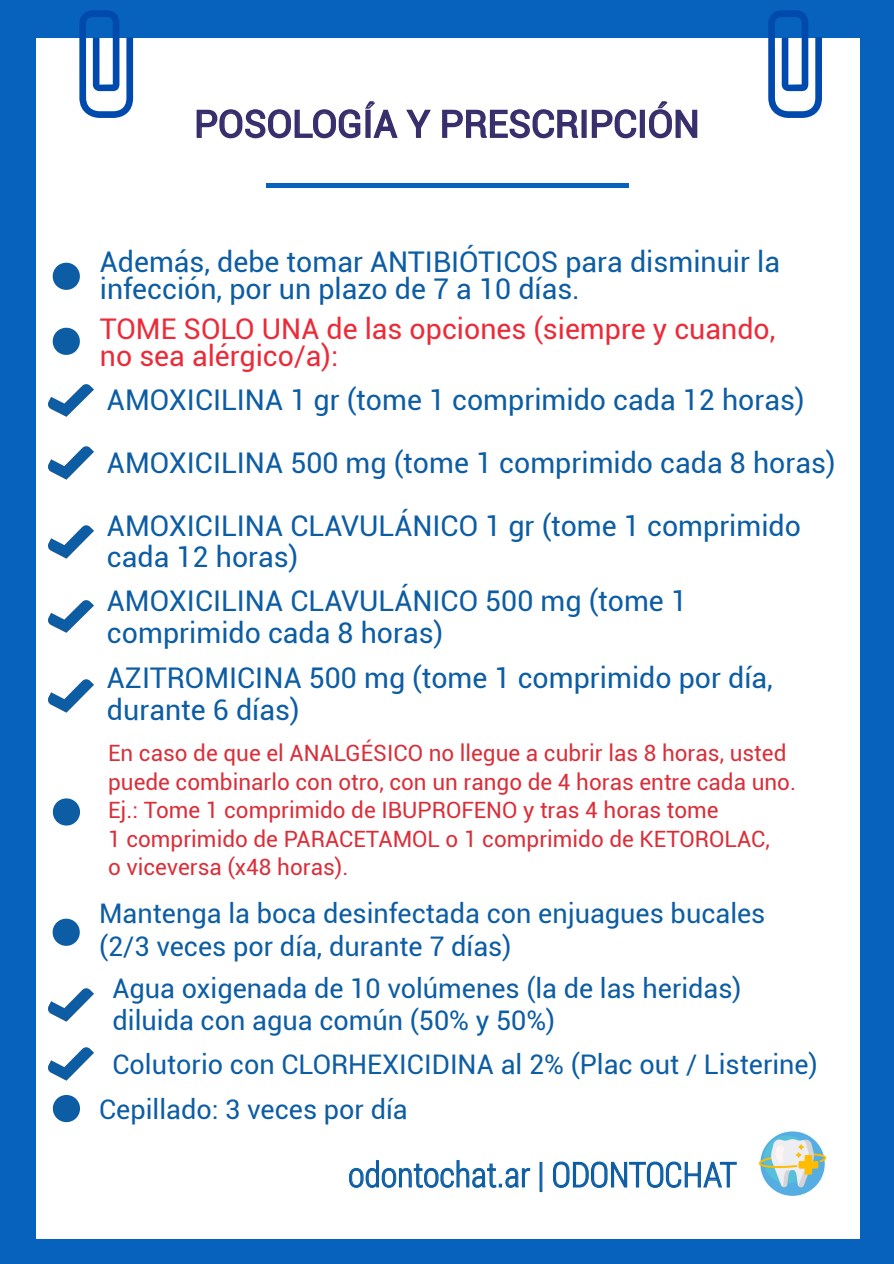
<style>
.page{position:relative;width:894px;height:1264px;background:#fff}
.page>*{position:absolute;margin:0;border:0;box-sizing:border-box;transform-origin:0 0}
.t1{font:37.5px "Roboto";color:#372f6c}
.t2{font:300 34.5px "Roboto Condensed";color:#0c5da4}
.t3{font:28.5px/31.5px "Roboto";color:#0c5da4}
.t4{font:28.5px/27px "Roboto";color:#ed2a38}
.t5{font:27px/32.4px "Roboto";color:#0c5da4}
.t6{font:22.5px/28.5px "Roboto";color:#da2f3a}
</style>
<div class="page">
<div style="left:0;top:0;width:893px;height:1263px;background:#0662bd"></div>
<div style="left:36px;top:39px;width:823px;height:1199px;background:#fff"></div>
<hr style="left:267px;top:183px;width:362px;height:4px;background:#0662bd">
<svg style="left:79px;top:10px;width:54px;height:108px"></svg>
<svg style="left:768px;top:10px;width:53px;height:108px"></svg>
<img style="left:758px;top:1131px;width:68px;height:65px">
<svg style="left:196px;top:102px;width:202px;height:37px"></svg>
<svg style="left:406px;top:109px;width:25px;height:29px"></svg>
<svg style="left:442px;top:109px;width:136px;height:30px"></svg>
<div style="left:581px;top:110px;width:5px;height:28px;border:2px solid #372f6c"></div>
<svg style="left:591px;top:109px;width:45px;height:30px"></svg>
<div style="left:639px;top:110px;width:5px;height:28px;border:2px solid #372f6c"></div>
<svg style="left:649px;top:101px;width:48px;height:38px"></svg>
<svg style="left:349px;top:1160px;width:181px;height:27px"></svg>
<svg style="left:553px;top:1161px;width:184px;height:27px"></svg>
<img style="left:49px;top:525px;width:44px;height:34px">
<img style="left:49px;top:679px;width:44px;height:34px">
<img style="left:49px;top:600px;width:44px;height:33px">
<img style="left:49px;top:1047px;width:44px;height:34px">
<img style="left:49px;top:988px;width:44px;height:34px">
<img style="left:49px;top:446px;width:44px;height:34px">
<img style="left:49px;top:384px;width:44px;height:33px">
<svg style="left:52px;top:262px;width:28px;height:28px"></svg>
<svg style="left:52px;top:327px;width:28px;height:28px"></svg>
<svg style="left:52px;top:1095px;width:28px;height:28px"></svg>
<svg style="left:52px;top:798px;width:28px;height:28px"></svg>
<svg style="left:52px;top:918px;width:28px;height:28px"></svg>
<h1 class="t1" style="left:194px;top:97px;width:506px">POSOLOGÍA Y PRESCRIPCIÓN</h1>
<p class="t3" style="left:100px;top:247px;width:681px;line-height:27px">Además, debe tomar ANTIBIÓTICOS para disminuir la infección, por un plazo de 7 a 10 días.</p>
<p class="t4" style="left:100px;top:314px;width:676px">TOME SOLO UNA de las opciones (siempre y cuando, no sea alérgico/a):</p>
<p class="t3" style="left:107px;top:383px;width:699px">AMOXICILINA 1 gr (tome 1 comprimido cada 12 horas)</p>
<p class="t3" style="left:107px;top:446px;width:730px">AMOXICILINA 500 mg (tome 1 comprimido cada 8 horas)</p>
<p class="t3" style="left:107px;top:509px;width:695px">AMOXICILINA CLAVULÁNICO 1 gr (tome 1 comprimido cada 12 horas)</p>
<p class="t3" style="left:107px;top:583px;width:581px;line-height:32.4px">AMOXICILINA CLAVULÁNICO 500 mg (tome 1 comprimido cada 8 horas)</p>
<p class="t3" style="left:107px;top:661px;width:667px">AZITROMICINA 500 mg (tome 1 comprimido por día, durante 6 días)</p>
<p class="t6" style="left:108px;top:738px;width:689px">En caso de que el ANALGÉSICO no llegue a cubrir las 8 horas, usted puede combinarlo con otro, con un rango de 4 horas entre cada uno.<br>Ej.: Tome 1 comprimido de IBUPROFENO y tras 4 horas tome<br>1 comprimido de PARACETAMOL o 1 comprimido de KETOROLAC,<br>o viceversa (x48 horas).</p>
<p class="t5" style="left:99px;top:896px;width:667px">Mantenga la boca desinfectada con enjuagues bucales (2/3 veces por día, durante 7 días)</p>
<p class="t5" style="left:112px;top:970px;width:630px">Agua oxigenada de 10 volúmenes (la de las heridas) diluida con agua común (50% y 50%)</p>
<p class="t5" style="left:99px;top:1040px;width:720px;line-height:45px;text-indent:13px">Colutorio con CLORHEXICIDINA al 2% (Plac out / Listerine)<br>Cepillado: 3 veces por día</p>
<p class="t2" style="left:348px;top:1150px;width:390px">odontochat.ar | ODONTOCHAT</p>
</div>
